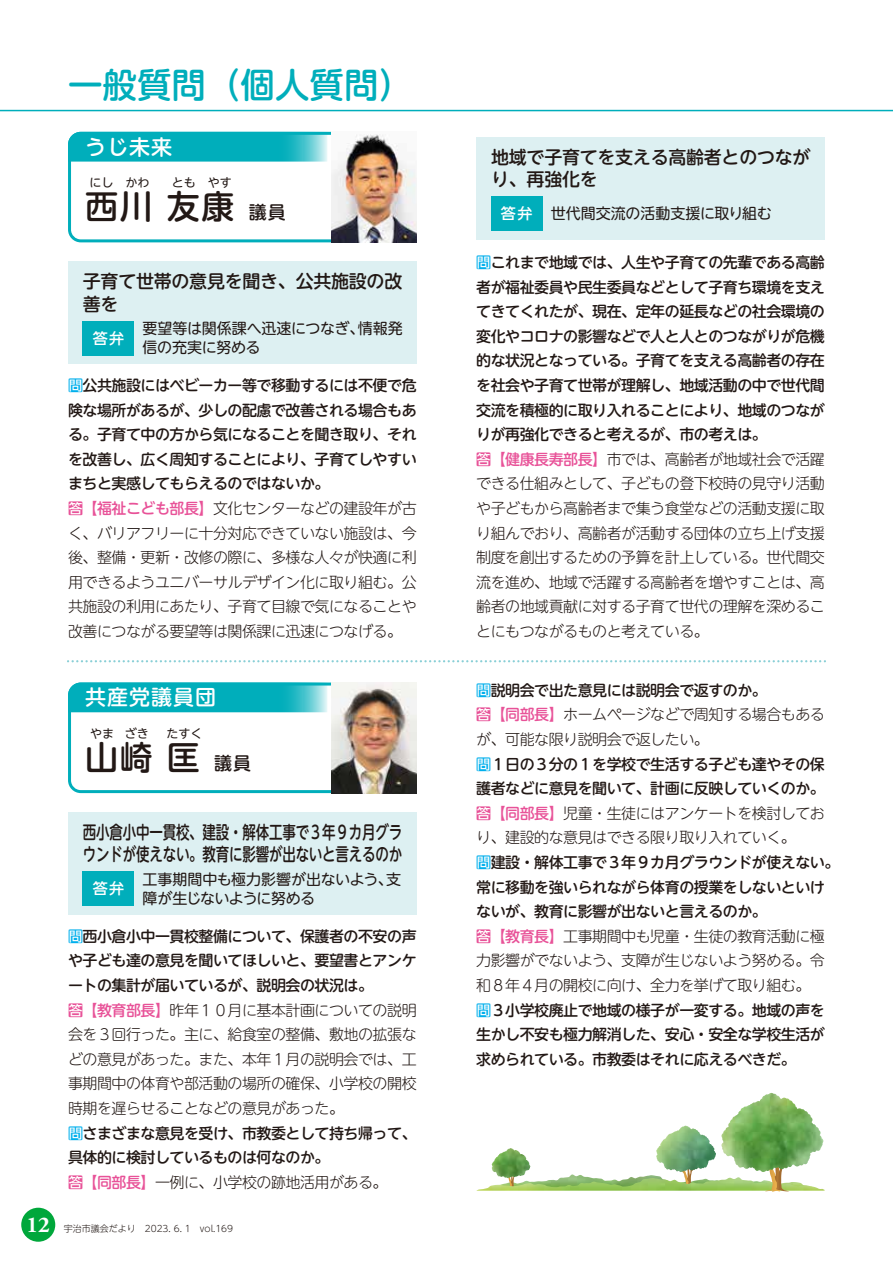
<style>
.page{position:relative;width:893px;height:1263px;background:#fff}
.page>*{position:absolute;margin:0;border:0;box-sizing:border-box;transform-origin:0 0}
.t1{font:500 34.5px "UD Shin M Go Pr 6";color:#00aebb}
.t2{font:500 33px "UD Shin M Go Pr 6";color:#221815}
.t3{font:700 22.5px "Adobe Garamond Pro";color:#fff}
.t4{font:500 21px "UD Shin M Go Pr 6";letter-spacing:.05em;color:#fff}
.t5{font:500 18px/22.5px "UD Shin M Go Pr 6";letter-spacing:-.015em;color:#221815;scale:.75 1}
.t6{font:500 18px/22.5px "UD Shin M Go Pr 6";letter-spacing:-.015em;color:#221815}
.t7{font:500 15px/24.6px "UD Shin M Go Pr 6";letter-spacing:-.035em;color:#221815}
.t8{font:300 15px/24.6px "UD Shin M Go Pr 6";letter-spacing:-.035em;color:#221815}
.t9{font:15px/19.5px "UD Shin M Go Pr 6";letter-spacing:-.01em;color:#221815}
.t10{font:500 15px "UD Shin Go Pr 6";color:#fff}
.t11{font:12px "UD Shin M Go Pr 6";color:#221815}
.t12{font:300 9px "UD Shin M Go Pr 6";color:#221815}
.s1{font-size:18px}
.s2{font-family:"UD Shin Go Pr 6";font-weight:500;color:#00afec}
.s3{font-weight:500}
.s4{font-family:"UD Shin Go Pr 6";font-weight:500;color:#e85298}
.s5{font-weight:500;color:#e85298}
.s6{font-family:"UD Shin Go Pr 6";font-weight:500;color:#fff}
.s7{font-family:"UD Shin Go Pr 6";color:#00afec}
.s8{font-family:"UD Shin Go Pr 6";color:#e85298}
.s9{color:#e85298}
.s10{font-weight:300}
</style>
<div class="page">
<img style="left:569px;top:1174px;width:92px;height:3px">
<img style="left:492px;top:1148px;width:33px;height:29px">
<svg style="left:682px;top:1172px;width:10px;height:5px"></svg>
<img style="left:656px;top:1126px;width:51px;height:46px">
<img style="left:476px;top:1177px;width:349px;height:14px">
<svg style="left:743px;top:1140px;width:64px;height:52px"></svg>
<img style="left:721px;top:1094px;width:84px;height:78px">
<div style="left:68px;top:812px;width:349px;height:102px;background:#ddf0f2"></div>
<div style="left:83px;top:872px;width:51px;height:34px;background:#00aebb"></div>
<div style="left:68px;top:261px;width:349px;height:103px;background:#ddf0f2"></div>
<div style="left:83px;top:321px;width:51px;height:34px;background:#00aebb"></div>
<div style="left:476px;top:137px;width:349px;height:102px;background:#ddf0f2"></div>
<div style="left:491px;top:197px;width:51px;height:34px;background:#00aebb"></div>
<svg style="left:68px;top:682px;width:349px;height:111px"></svg>
<svg style="left:68px;top:132px;width:349px;height:110px"></svg>
<hr style="left:0;top:110px;width:893px;height:1px;background:#00aebb">
<svg style="left:68px;top:660px;width:758px;height:2px"></svg>
<div style="left:21px;top:1208px;width:34px;height:34px;background:#00a73b;border-radius:50%"></div>
<h1 class="t1" style="left:68px;top:56px;width:346px">一般質問（個人質問）</h1>
<h3 class="t4" style="left:85px;top:129px;width:89px">うじ未来</h3>
<p class="t11" style="left:89px;top:173px;width:144px">にし　かわ　 とも　やす</p>
<h2 class="t2" style="left:85px;top:179px;width:202px">西川 友康 <span class="s1">議員</span></h2>
<p class="t6" style="left:83px;top:269px;width:321px">子育て世帯の意見を聞き、公共施設の改善を</p>
<p class="t10" style="left:93px;top:326px;width:33px">答弁</p>
<p class="t9" style="left:142px;top:317px;width:262px">要望等は関係課へ迅速につなぎ、情報発信の充実に努める</p>
<p class="t8" style="left:68px;top:372px;width:350px"><span class="s2">問</span><span class="s3">公共施設にはベビーカー等で移動するには不便で危険な場所があるが、少しの配慮で改善される場合もある。子育て中の方から気になることを聞き取り、それを改善し、広く周知することにより、子育てしやすいまちと実感してもらえるのではないか。<br></span><span class="s4">答</span><span class="s5">【福祉こども部長】</span>文化センターなどの建設年が古く、バリアフリーに十分対応できていない施設は、今後、整備・更新・改修の際に、多様な人々が快適に利用できるようユニバーサルデザイン化に取り組む。公共施設の利用にあたり、子育て目線で気になることや改善につながる要望等は関係課に迅速につなげる。</p>
<h3 class="t4" style="left:85px;top:680px;width:133px">共産党議員団</h3>
<p class="t11" style="left:90px;top:723px;width:114px">やま ざき　たすく</p>
<h2 class="t2" style="left:85px;top:729px;width:168px">山崎 匡 <span class="s1">議員</span></h2>
<p class="t5" style="left:83px;top:819px;width:427px">西小倉小中一貫校、建設・解体工事で３年９カ月グラウンドが使えない。教育に影響が出ないと言えるのか</p>
<p class="t10" style="left:93px;top:876px;width:33px">答弁</p>
<p class="t9" style="left:142px;top:868px;width:260px">工事期間中も極力影響が出ないよう、支障が生じないように努める</p>
<p class="t8" style="left:68px;top:923px;width:350px"><span class="s2">問</span><span class="s3">西小倉小中一貫校整備について、保護者の不安の声や子ども達の意見を聞いてほしいと、要望書とアンケートの集計が届いているが、説明会の状況は。<br></span><span class="s4">答</span><span class="s5">【教育部長】</span>昨年１０月に基本計画についての説明会を３回行った。主に、給食室の整備、敷地の拡張などの意見があった。また、本年１月の説明会では、工事期間中の体育や部活動の場所の確保、小学校の開校時期を遅らせることなどの意見があった。<br><span class="s2">問</span><span class="s3">さまざまな意見を受け、市教委として持ち帰って、具体的に検討しているものは何なのか。<br></span><span class="s4">答</span><span class="s5">【同部長】</span>一例に、小学校の跡地活用がある。</p>
<h3 class="t3" style="left:27px;top:1212px;width:25px">12</h3>
<p class="t12" style="left:64px;top:1221px;width:171px">宇治市議会だより　2023. 6. 1　vol.169</p>
<p class="t6" style="left:491px;top:145px;width:321px">地域で子育てを支える高齢者とのつながり、再強化を</p>
<p class="t9" style="left:501px;top:203px;width:272px"><span class="s6">答弁</span> 世代間交流の活動支援に取り組む</p>
<p class="t7" style="left:476px;top:249px;width:350px"><span class="s7">問</span>これまで地域では、人生や子育ての先輩である高齢者が福祉委員や民生委員などとして子育ち環境を支えてきてくれたが、現在、定年の延長などの社会環境の変化やコロナの影響などで人と人とのつながりが危機的な状況となっている。子育てを支える高齢者の存在を社会や子育て世帯が理解し、地域活動の中で世代間交流を積極的に取り入れることにより、地域のつながりが再強化できると考えるが、市の考えは。<br><span class="s8">答</span><span class="s9">【健康長寿部長】</span><span class="s10">市では、高齢者が地域社会で活躍できる仕組みとして、子どもの登下校時の見守り活動や子どもから高齢者まで集う食堂などの活動支援に取り組んでおり、高齢者が活動する団体の立ち上げ支援制度を創出するための予算を計上している。世代間交流を進め、地域で活躍する高齢者を増やすことは、高齢者の地域貢献に対する子育て世代の理解を深めることにもつながるものと考えている。</span></p>
<p class="t7" style="left:476px;top:677px;width:365px"><span class="s7">問</span>説明会で出た意見には説明会で返すのか。<br><span class="s8">答</span><span class="s9">【同部長】</span><span class="s10">ホームページなどで周知する場合もあるが、可能な限り説明会で返したい。<br></span><span class="s7">問</span>１日の３分の１を学校で生活する子ども達やその保護者などに意見を聞いて、計画に反映していくのか。<span class="s8">答</span><span class="s9">【同部長】</span><span class="s10">児童・生徒にはアンケートを検討しており、建設的な意見はできる限り取り入れていく。<br></span><span class="s7">問</span>建設・解体工事で３年９カ月グラウンドが使えない。常に移動を強いられながら体育の授業をしないといけないが、教育に影響が出ないと言えるのか。<br><span class="s8">答</span><span class="s9">【教育長】</span><span class="s10">工事期間中も児童・生徒の教育活動に極力影響がでないよう、支障が生じないよう努める。令和８年４月の開校に向け、全力を挙げて取り組む。<br></span><span class="s7">問</span>３小学校廃止で地域の様子が一変する。地域の声を生かし不安も極力解消した、安心・安全な学校生活が求められている。市教委はそれに応えるべきだ。</p>
</div>
